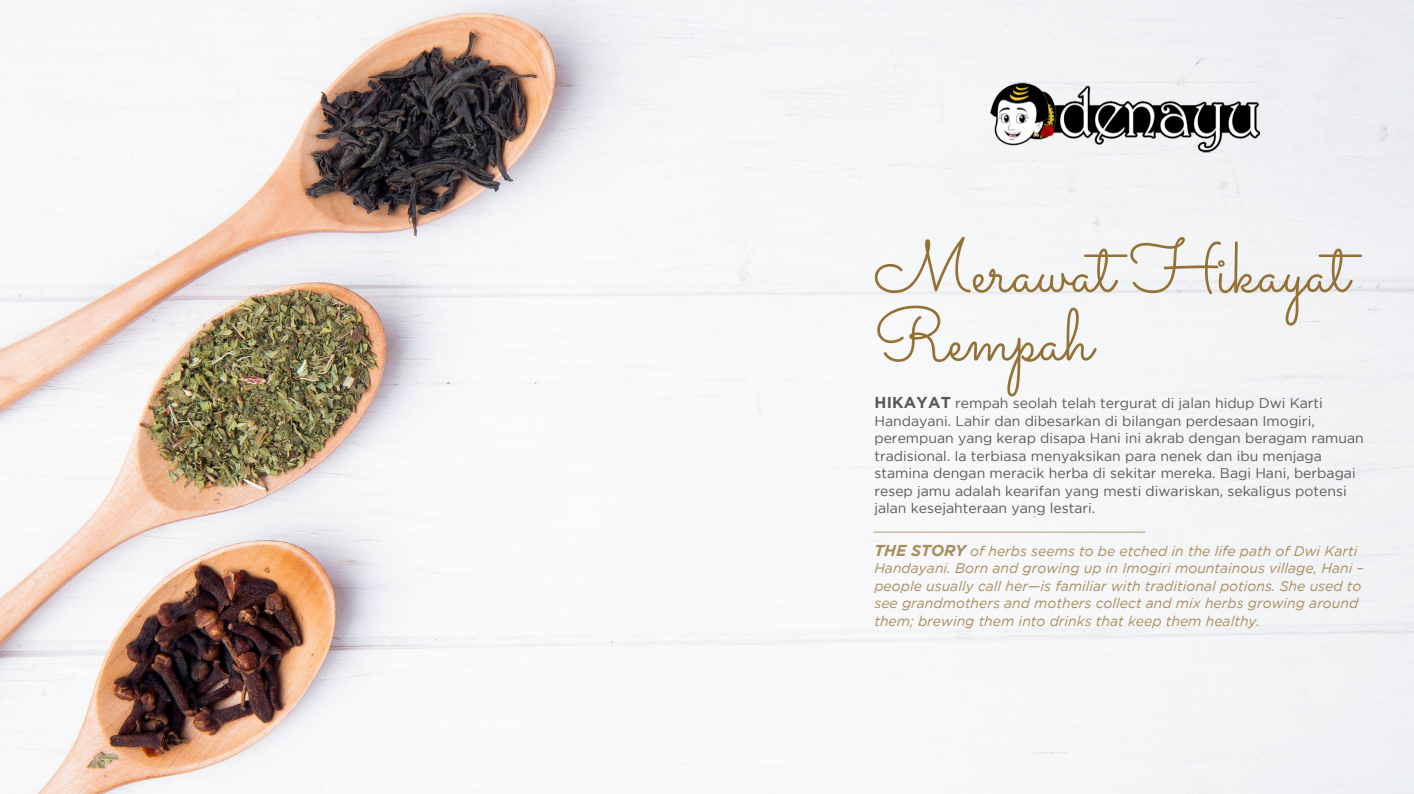
<style>
.page{position:relative;width:1414px;height:794px;background:#fff}
.page>*{position:absolute;margin:0;border:0;box-sizing:border-box;transform-origin:0 0}
.t1{font:73.5px "Sacramento";color:#947235}
.t2{font:14px/17.5px "Gotham";color:#57585a}
.t3{font:italic 14px/17.5px "Gotham";color:#a98e5d}
.s1{font-weight:700;font-size:15.75px}
</style>
<div class="page">
<img style="left:0;top:0;width:1414px;height:794px">
<img style="left:990px;top:79px;width:270px;height:75px">
<hr style="left:874px;top:532px;width:271px;height:1px;background:#b49c71">
<p class="t1" style="left:874px;top:223px;width:476px">Merawat Hikayat</p>
<p class="t1" style="left:874px;top:291px;width:220px">Rempah</p>
<p class="t2" style="left:874px;top:394px;width:491px"><span class="s1">HIKAYAT</span> rempah seolah telah tergurat di jalan hidup Dwi Karti Handayani. Lahir dan dibesarkan di bilangan perdesaan Imogiri, perempuan yang kerap disapa Hani ini akrab dengan beragam ramuan tradisional. Ia terbiasa menyaksikan para nenek dan ibu menjaga stamina dengan meracik herba di sekitar mereka. Bagi Hani, berbagai resep jamu adalah kearifan yang mesti diwariskan, sekaligus potensi jalan kesejahteraan yang lestari.</p>
<p class="t3" style="left:874px;top:542px;width:491px"><span class="s1">THE STORY</span> of herbs seems to be etched in the life path of Dwi Karti Handayani. Born and growing up in Imogiri mountainous village, Hani – people usually call her—is familiar with traditional potions. She used to see grandmothers and mothers collect and mix herbs growing around them; brewing them into drinks that keep them healthy.</p>
</div>
